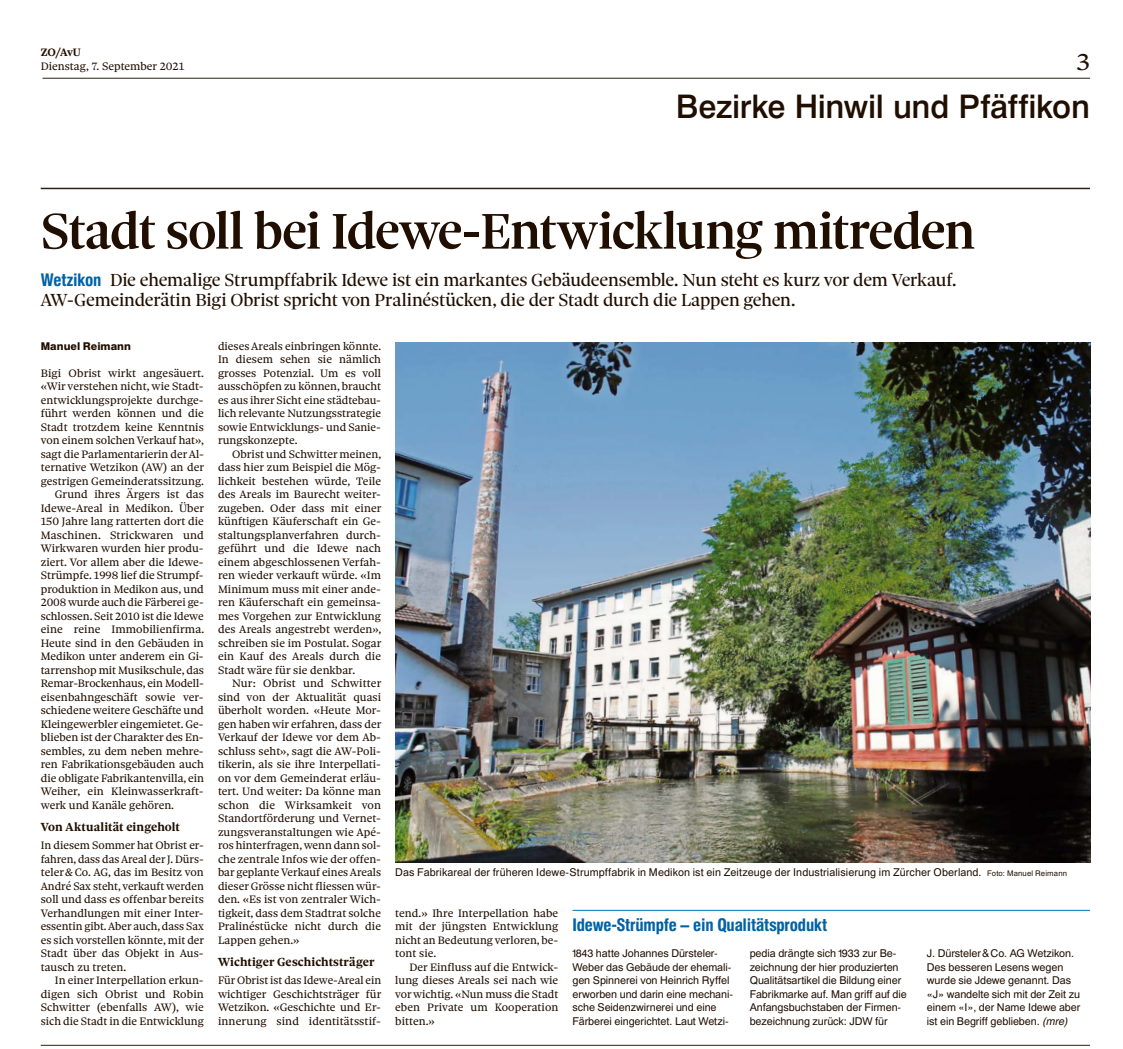
<style>
.page{position:relative;width:1123px;height:1049px;background:#fff}
.page>*{position:absolute;margin:0;border:0;box-sizing:border-box;transform-origin:0 0}
.t1{font:500 53.75px "Sole Serif Headline";letter-spacing:-.025em;color:#200e00}
.t2{font:500 32.5px "Newhouse DT";letter-spacing:-.01em;color:#200e00}
.t3{font:25px "Sole Serif Text";color:#200e00}
.t4{font:18.75px/20px "Sole Serif Headline";letter-spacing:-.01em;color:#200e00}
.t5{font:700 expanded 17.5px "Newhouse DT Cond";letter-spacing:-.01em;color:#0062a5}
.t6{font:700 12.5px "Sole Serif Text";letter-spacing:.01em;color:#200e00}
.t7{font:11.5px/13.5px "Sole Serif Text";letter-spacing:.005em;color:#200e00;text-align:justify}
.t8{font:700 11.5px "Sole Serif Text";color:#200e00}
.t9{font:10.75px/13.5px "Newhouse DT";letter-spacing:-.005em;color:#200e00}
.t10{font:800 10.75px "Newhouse DT";letter-spacing:.005em;color:#200e00}
.s1{font-family:"Newhouse DT Cond";font-weight:700;font-stretch:expanded;font-size:17.5px;color:#0062a5}
.s2{font-size:7.75px}
.s3{font-style:italic}
</style>
<div class="page">
<hr style="left:43px;top:78px;width:1047px;height:1px;background:#2e2113">
<hr style="left:41px;top:188px;width:1049px;height:1px;background:#2e2113">
<img style="left:395px;top:342px;width:695px;height:521px">
<hr style="left:41px;top:1045px;width:1049px;height:1px;background:#2e2113">
<hr style="left:572px;top:910px;width:518px;height:1px;background:#0074b7">
<p class="t8" style="left:41px;top:45px;width:42px">ZO/AvU</p>
<p class="t7" style="left:41px;top:59px;width:145px">Dienstag, 7. September 2021</p>
<h3 class="t3" style="left:1076px;top:45px;width:15px">3</h3>
<h2 class="t2" style="left:676px;top:84px;width:415px">Bezirke Hinwil und Pfäffikon</h2>
<h1 class="t1" style="left:41px;top:197px;width:936px">Stadt soll bei Idewe-Entwicklung mitreden</h1>
<h3 class="t4" style="left:41px;top:271px;width:917px"><span class="s1">Wetzikon</span> Die ehemalige Strumpffabrik Idewe ist ein markantes Gebäudeensemble. Nun steht es kurz vor dem Verkauf.<br>AW-Gemeinderätin Bigi Obrist spricht von Pralinéstücken, die der Stadt durch die Lappen gehen.</h3>
<p class="t10" style="left:41px;top:339px;width:92px">Manuel Reimann</p>
<p class="t7" style="left:41px;top:366px;width:165px">Bigi Obrist wirkt angesäuert.</p>
<p class="t7" style="left:41px;top:379px;width:164px">«Wir verstehen nicht, wie Stadt-</p>
<p class="t7" style="left:41px;top:393px;width:164px">entwicklungsprojekte durchge-</p>
<p class="t7" style="left:41px;top:406px;width:164px">führt werden können und die</p>
<p class="t7" style="left:41px;top:420px;width:164px">Stadt trotzdem keine Kenntnis</p>
<p class="t7" style="left:41px;top:433px;width:165px">von einem solchen Verkauf hat»,</p>
<p class="t7" style="left:41px;top:447px;width:164px">sagt die Parlamentarierin der Al-</p>
<p class="t7" style="left:41px;top:460px;width:165px">ternative Wetzikon (AW) an der</p>
<p class="t7" style="left:41px;top:474px;width:165px">gestrigen Gemeinderatssitzung.</p>
<p class="t7" style="left:55px;top:487px;width:150px">Grund ihres Ärgers ist das</p>
<p class="t7" style="left:41px;top:501px;width:165px">Idewe-Areal in Medikon. Über</p>
<p class="t7" style="left:41px;top:514px;width:165px">150 Jahre lang ratterten dort die</p>
<p class="t7" style="left:41px;top:528px;width:164px">Maschinen. Strickwaren und</p>
<p class="t7" style="left:41px;top:541px;width:164px">Wirkwaren wurden hier produ-</p>
<p class="t7" style="left:41px;top:555px;width:164px">ziert. Vor allem aber die Idewe-</p>
<p class="t7" style="left:41px;top:568px;width:164px">Strümpfe. 1998 lief die Strumpf-</p>
<p class="t7" style="left:41px;top:582px;width:165px">produktion in Medikon aus, und</p>
<p class="t7" style="left:41px;top:595px;width:164px">2008 wurde auch die Färberei ge-</p>
<p class="t7" style="left:41px;top:609px;width:164px">schlossen. Seit 2010 ist die Idewe</p>
<p class="t7" style="left:41px;top:622px;width:165px">eine reine Immobilienfirma.</p>
<p class="t7" style="left:41px;top:636px;width:164px">Heute sind in den Gebäuden in</p>
<p class="t7" style="left:41px;top:649px;width:164px">Medikon unter anderem ein Gi-</p>
<p class="t7" style="left:41px;top:663px;width:165px">tarrenshop mit Musikschule, das</p>
<p class="t7" style="left:41px;top:676px;width:164px">Remar-Brockenhaus, ein Modell-</p>
<p class="t7" style="left:41px;top:690px;width:164px">eisenbahngeschäft sowie ver-</p>
<p class="t7" style="left:41px;top:703px;width:164px">schiedene weitere Geschäfte und</p>
<p class="t7" style="left:41px;top:717px;width:164px">Kleingewerbler eingemietet. Ge-</p>
<p class="t7" style="left:41px;top:730px;width:164px">blieben ist der Charakter des En-</p>
<p class="t7" style="left:41px;top:744px;width:164px">sembles, zu dem neben mehre-</p>
<p class="t7" style="left:41px;top:757px;width:164px">ren Fabrikationsgebäuden auch</p>
<p class="t7" style="left:41px;top:771px;width:165px">die obligate Fabrikantenvilla, ein</p>
<p class="t7" style="left:41px;top:784px;width:164px">Weiher, ein Kleinwasserkraft-</p>
<p class="t7" style="left:41px;top:798px;width:135px">werk und Kanäle gehören.</p>
<p class="t6" style="left:41px;top:819px;width:141px">Von Aktualität eingeholt</p>
<p class="t7" style="left:41px;top:838px;width:165px">In diesem Sommer hat Obrist er&shy;fahren, dass das Areal der J. Dürs&shy;teler&amp;Co. AG, das im Besitz von André Sax steht, verkauft werden soll und dass es offenbar bereits Verhandlungen mit einer Inter&shy;essentin gibt. Aber auch, dass Sax es sich vorstellen könnte, mit der Stadt über das Objekt in Aus&shy;tausch zu treten.</p>
<p class="t7" style="left:41px;top:973px;width:165px;text-indent:14px">In einer Interpellation erkun&shy;digen sich Obrist und Robin Schwitter (ebenfalls AW), wie sich die Stadt in die Entwicklung</p>
<p class="t7" style="left:218px;top:339px;width:165px">dieses Areals einbringen könnte.<br>In diesem sehen sie nämlich grosses Potenzial. Um es voll ausschöpfen zu können, braucht es aus ihrer Sicht eine städtebau&shy;lich relevante Nutzungsstrategie sowie Entwicklungs- und Sanie&shy;rungskonzepte.</p>
<p class="t7" style="left:218px;top:447px;width:165px;text-indent:14px">Obrist und Schwitter meinen, dass hier zum Beispiel die Mög&shy;lichkeit bestehen würde, Teile des Areals im Baurecht weiter&shy;zugeben. Oder dass mit einer künftigen Käuferschaft ein Ge&shy;staltungsplanverfahren durch&shy;geführt und die Idewe nach einem abgeschlossenen Verfah&shy;ren wieder verkauft würde. «Im Minimum muss mit einer ande&shy;ren Käuferschaft ein gemeinsa&shy;mes Vorgehen zur Entwicklung des Areals angestrebt werden», schreiben sie im Postulat. Sogar ein Kauf des Areals durch die Stadt wäre für sie denkbar.</p>
<p class="t7" style="left:218px;top:676px;width:165px;text-align:left;text-indent:14px">Nur: Obrist und Schwitter sind von der Aktualität quasi überholt worden. «Heute Mor&shy;gen haben wir erfahren, dass der<br>Verkauf der Idewe vor dem Ab&shy;schluss seht», sagt die AW-Poli&shy;tikerin, als sie ihre Interpellati&shy;on vor dem Gemeinderat erläu tert. Und weiter: Da könne man schon die Wirksamkeit von<br>Standortförderung und Vernet&shy;zungsveranstaltungen wie Apé&shy;ros hinterfragen, wenn dann sol&shy;che zentrale Infos wie der offen&shy;bar geplante Verkauf eines Areals dieser Grösse nicht fliessen wür&shy;den. «Es ist von zentraler Wich&shy;tigkeit, dass dem Stadtrat solche<br>Pralinéstücke nicht durch die<br>Lappen gehen.»</p>
<p class="t6" style="left:218px;top:954px;width:158px">Wichtiger Geschichtsträger</p>
<p class="t7" style="left:218px;top:973px;width:165px">Für Obrist ist das Idewe-Areal ein wichtiger Geschichtsträger für Wetzikon. «Geschichte und Er&shy;innerung sind identitätsstif-</p>
<p class="t9" style="left:395px;top:865px;width:673px">Das Fabrikareal der früheren Idewe-Strumpffabrik in Medikon ist ein Zeitzeuge der Industrialisierung im Zürcher Oberland. <span class="s2">Foto: Manuel Reimann</span></p>
<h3 class="t5" style="left:572px;top:914px;width:256px">Idewe-Strümpfe – ein Qualitätsprodukt</h3>
<p class="t9" style="left:572px;top:946px;width:162px">1843 hatte Johannes Dürsteler-<br>Weber das Gebäude der ehemali&shy;gen Spinnerei von Heinrich Ryffel erworben und darin eine mechani&shy;sche Seidenzwirnerei und eine<br>Färberei eingerichtet. Laut Wetzi-</p>
<p class="t9" style="left:749px;top:946px;width:159px">pedia drängte sich 1933 zur Be&shy;zeichnung der hier produzierten<br>Qualitätsartikel die Bildung einer<br>Fabrikmarke auf. Man griff auf die<br>Anfangsbuchstaben der Firmen&shy;bezeichnung zurück: JDW für</p>
<p class="t9" style="left:927px;top:946px;width:155px">J. Dürsteler&amp;Co. AG Wetzikon.<br>Des besseren Lesens wegen wurde sie Jdewe genannt. Das «J» wandelte sich mit der Zeit zu einem «I», der Name Idewe aber ist ein Begriff geblieben. <span class="s3">(mre)</span></p>
<p class="t7" style="left:395px;top:906px;width:164px">tend.» Ihre Interpellation habe mit der jüngsten Entwicklung nicht an Bedeutung verloren, be&shy;tont sie.</p>
<p class="t7" style="left:395px;top:960px;width:165px;text-indent:14px">Der Einfluss auf die Entwick&shy;lung dieses Areals sei nach wie vor wichtig. «Nun muss die Stadt eben Private um Kooperation bitten.»</p>
</div>
